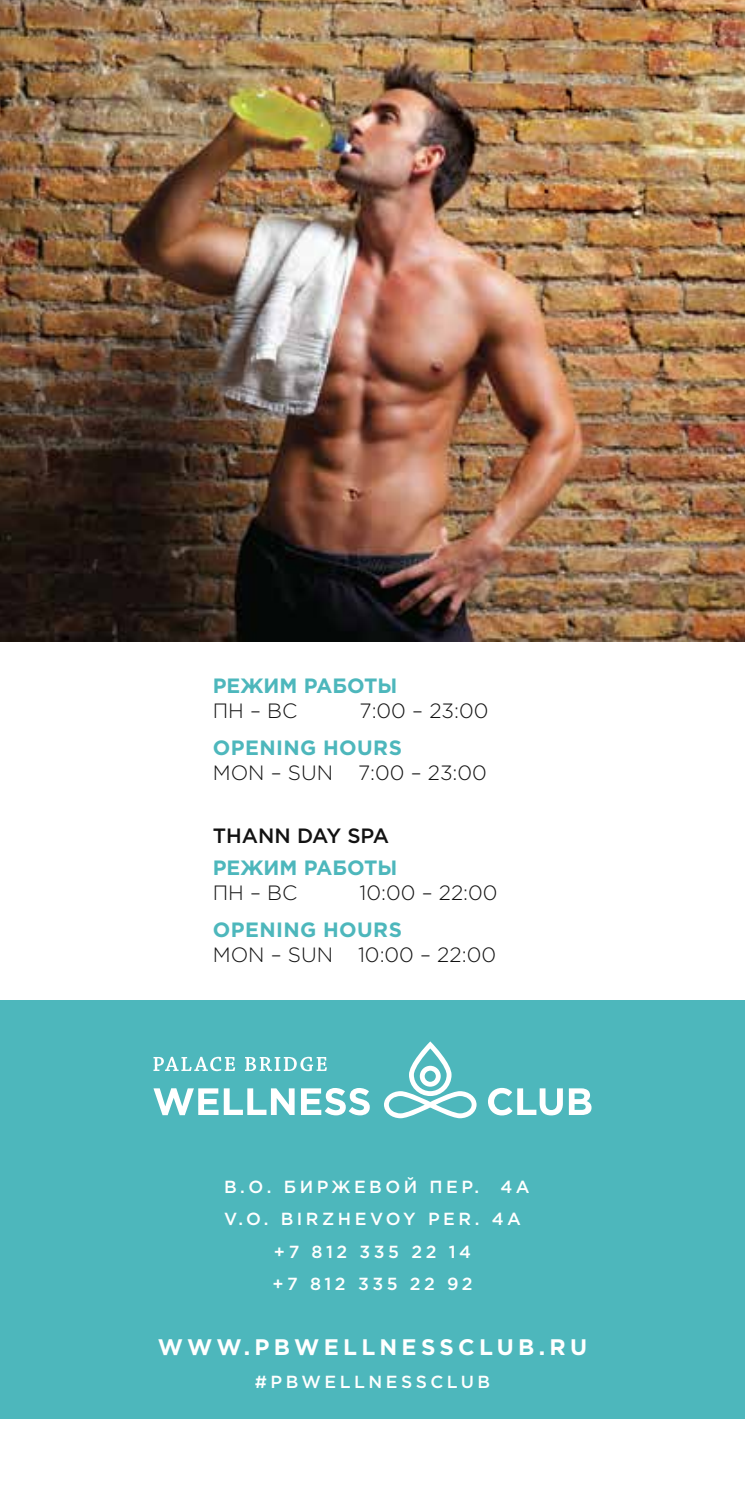
<style>
.page{position:relative;width:745px;height:1489px;background:#fff}
.page>*{position:absolute;margin:0;border:0;box-sizing:border-box;transform-origin:0 0}
.t1{font:700 22.5px "Gotham Pro";letter-spacing:.19em;color:#fff}
.t2{font:300 20.75px "Gotham Pro";color:#121212}
.t3{font:700 20.75px "Gotham Pro";letter-spacing:.02em;color:#4db7bc}
.t4{font:700 20.75px "Gotham Pro";color:#4db7bc}
.t5{font:500 20.75px "Gotham Pro";color:#121212}
.t6{font:500 17.5px/32.5px "Gotham Pro";letter-spacing:.2em;color:#fff;text-align:center}
</style>
<div class="page">
<img style="left:0;top:0;width:744px;height:641px">
<div style="left:0;top:1000px;width:744px;height:418px;background:#4db7bc"></div>
<svg style="left:153px;top:1088px;width:65px;height:27px"></svg>
<svg style="left:224px;top:1088px;width:70px;height:26px"></svg>
<svg style="left:301px;top:1088px;width:68px;height:27px"></svg>
<svg style="left:488px;top:1087px;width:74px;height:28px"></svg>
<svg style="left:568px;top:1088px;width:23px;height:26px"></svg>
<svg style="left:153px;top:1056px;width:82px;height:15px"></svg>
<svg style="left:245px;top:1056px;width:82px;height:15px"></svg>
<svg style="left:384px;top:1041px;width:92px;height:77px"></svg>
<p class="t4" style="left:213px;top:674px;width:186px">РЕЖИМ РАБОТЫ</p>
<p class="t2" style="left:213px;top:699px;width:86px">ПН – ВС</p>
<p class="t2" style="left:359px;top:699px;width:130px">7:00 – 23:00</p>
<p class="t3" style="left:213px;top:736px;width:190px">OPENING HOURS</p>
<p class="t2" style="left:213px;top:761px;width:275px">MON – SUN 7:00 – 23:00</p>
<p class="t5" style="left:213px;top:824px;width:178px">THANN DAY SPA</p>
<p class="t4" style="left:213px;top:855px;width:186px">РЕЖИМ РАБОТЫ</p>
<p class="t2" style="left:213px;top:881px;width:86px">ПН – ВС</p>
<p class="t2" style="left:359px;top:881px;width:139px">10:00 – 22:00</p>
<p class="t3" style="left:213px;top:917px;width:190px">OPENING HOURS</p>
<p class="t2" style="left:213px;top:943px;width:284px">MON – SUN 10:00 – 22:00</p>
<p class="t6" style="left:224px;top:1169px;width:307px">В.О. БИРЖЕВОЙ ПЕР. 4А<br>V.O. BIRZHEVOY PER. 4A +7 812 335 22 14<br>+7 812 335 22 92</p>
<p class="t1" style="left:158px;top:1334px;width:430px">WWW.PBWELLNESSCLUB.RU</p>
<p class="t6" style="left:254px;top:1364px;width:237px">#PBWELLNESSCLUB</p>
</div>
